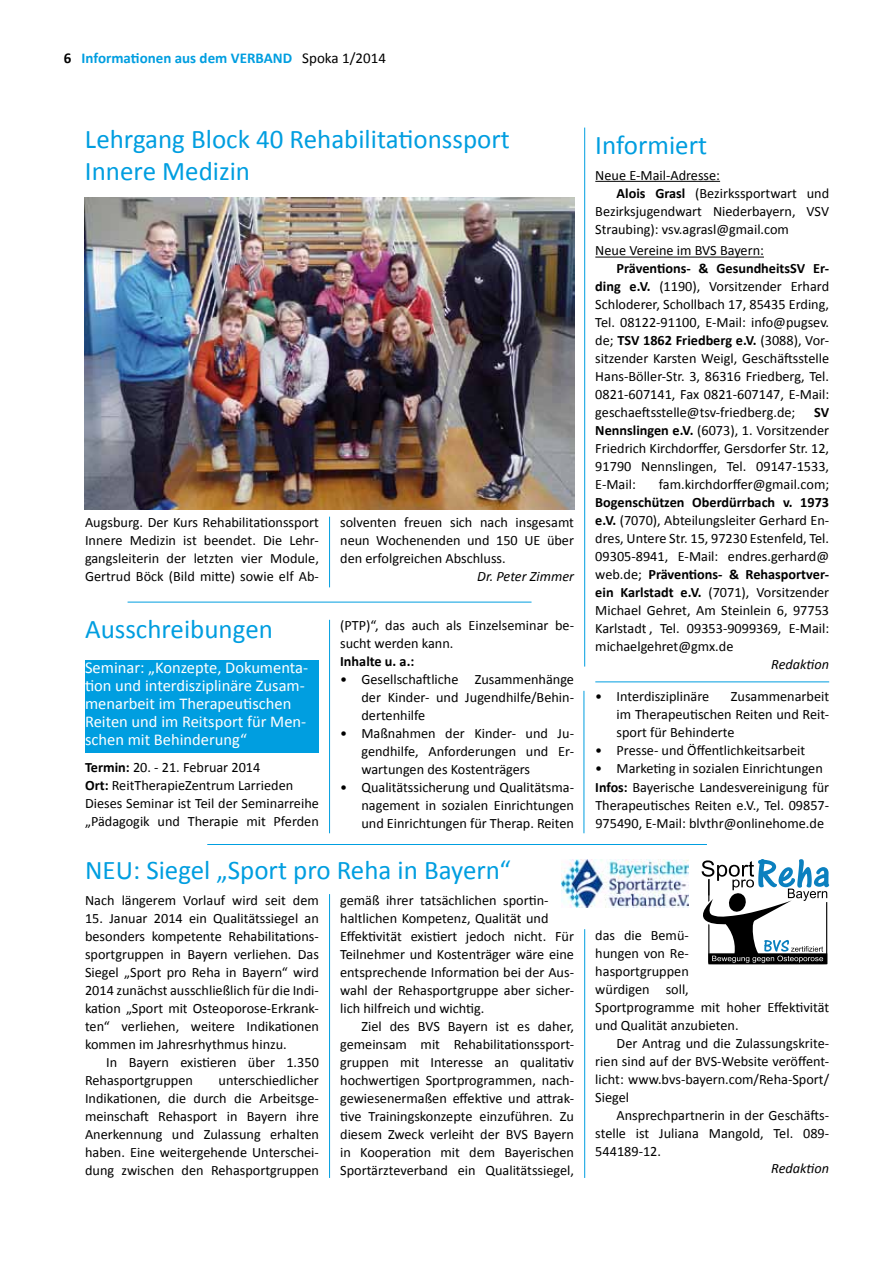
<style>
.page{position:relative;width:893px;height:1263px;background:#fff}
.page>*{position:absolute;margin:0;border:0;box-sizing:border-box;transform-origin:0 0}
.t1{font:27px/32.4px "Calibri";color:#009ee0}
.t2{font:16.5px/18px "Calibri";color:#fff}
.t3{font:700 15px "Calibri";color:#009ee0}
.t4{font:14.25px/18px "Calibri";color:#000;text-align:justify}
.t5{font:italic 14.25px "Calibri";color:#000}
.t6{font:700 14.25px "Calibri";color:#000}
.s1{color:#000}
.s2{font-weight:400;color:#000}
.s3{font-weight:700}
</style>
<div class="page">
<hr style="left:584px;top:929px;width:1px;height:249px;background:#009ee0">
<hr style="left:329px;top:894px;width:1px;height:284px;background:#009ee0">
<img style="left:561px;top:859px;width:128px;height:48px">
<svg style="left:702px;top:859px;width:127px;height:105px"></svg>
<hr style="left:595px;top:181px;width:125px;height:1px;background:#000">
<hr style="left:595px;top:257px;width:169px;height:1px;background:#000">
<hr style="left:329px;top:517px;width:1px;height:70px;background:#009ee0">
<img style="left:85px;top:198px;width:489px;height:311px">
<hr style="left:207px;top:844px;width:500px;height:1px;background:#009ee0">
<hr style="left:128px;top:602px;width:403px;height:1px;background:#009ee0">
<hr style="left:595px;top:681px;width:234px;height:1px;background:#009ee0">
<div style="left:85px;top:660px;width:234px;height:92px;background:#009ee0"></div>
<hr style="left:329px;top:620px;width:1px;height:213px;background:#009ee0">
<hr style="left:584px;top:691px;width:1px;height:142px;background:#009ee0">
<hr style="left:584px;top:128px;width:1px;height:538px;background:#009ee0">
<p class="t3" style="left:64px;top:49px;width:324px"><span class="s1">6</span> Informationen aus dem VERBAND <span class="s2">Spoka 1/2014</span></p>
<h1 class="t1" style="left:85px;top:123px;width:426px">Lehrgang Block 40 Rehabilitationssport<br>Innere Medizin</h1>
<p class="t4" style="left:85px;top:514px;width:235px">Augsburg. Der Kurs Rehabilitationssport Innere Medizin ist beendet. Die Lehr&shy;gangsleiterin der letzten vier Module, Gertrud Böck (Bild mitte) sowie elf Ab-</p>
<p class="t4" style="left:340px;top:514px;width:235px">solventen freuen sich nach insgesamt neun Wochenenden und 150 UE über den erfolgreichen Abschluss.</p>
<p class="t5" style="left:477px;top:566px;width:98px">Dr. Peter Zimmer</p>
<h1 class="t1" style="left:85px;top:613px;width:189px">Ausschreibungen</h1>
<p class="t2" style="left:85px;top:658px;width:225px">Seminar: „Konzepte, Dokumenta&shy;tion und interdisziplinäre Zusam&shy;menarbeit im Therapeutischen<br>Reiten und im Reitsport für Men&shy;schen mit Behinderung“</p>
<p class="t4" style="left:85px;top:758px;width:235px;text-align:left"><span class="s3">Termin:</span> 20. - 21. Februar 2014<br><span class="s3">Ort:</span> ReitTherapieZentrum Larrieden Dieses Seminar ist Teil der Seminarreihe „Pädagogik und Therapie mit Pferden</p>
<p class="t4" style="left:340px;top:617px;width:235px">(PTP)“, das auch als Einzelseminar be&shy;sucht werden kann.</p>
<p class="t6" style="left:340px;top:652px;width:76px">Inhalte u. a.:</p>
<p class="t4" style="left:361px;top:670px;width:214px;text-indent:-21px">• Gesellschaftliche Zusammenhänge der Kinder- und Jugendhilfe/Behin&shy;dertenhilfe</p>
<p class="t4" style="left:361px;top:724px;width:214px;text-indent:-21px">• Maßnahmen der Kinder- und Ju&shy;gendhilfe, Anforderungen und Er&shy;wartungen des Kostenträgers</p>
<p class="t4" style="left:361px;top:778px;width:214px;text-indent:-21px">• Qualitätssicherung und Qualitätsma&shy;nagement in sozialen Einrichtungen und Einrichtungen für Therap. Reiten</p>
<h1 class="t1" style="left:85px;top:854px;width:427px">NEU: Siegel „Sport pro Reha in Bayern“</h1>
<p class="t4" style="left:85px;top:891px;width:235px">Nach längerem Vorlauf wird seit dem</p>
<p class="t4" style="left:85px;top:909px;width:235px">15. Januar 2014 ein Qualitätssiegel an besonders kompetente Rehabilitations&shy;sportgruppen in Bayern verliehen. Das Siegel „Sport pro Reha in Bayern“ wird 2014 zunächst ausschließlich für die Indi&shy;kation „Sport mit Osteoporose-Erkrank&shy;ten“ verliehen, weitere Indikationen kommen im Jahresrhythmus hinzu.</p>
<p class="t4" style="left:85px;top:1053px;width:235px;text-indent:21px">In Bayern existieren über 1.350<br>Rehasportgruppen</p>
<p class="t4" style="left:340px;top:891px;width:235px;text-align:left">gemäß ihrer tatsächlichen sportin&shy;haltlichen Kompetenz, Qualität und Effektivität existiert jedoch nicht. Für Teilnehmer und Kostenträger wäre eine entsprechende Information bei der Aus&shy;wahl der Rehasportgruppe aber sicher&shy;lich hilfreich und wichtig.</p>
<p class="t4" style="left:340px;top:1017px;width:235px;text-indent:21px">Ziel des BVS Bayern ist es daher, gemeinsam mit Rehabilitationssport&shy;gruppen mit Interesse an qualitativ hochwertigen Sportprogrammen, nach&shy;gewiesenermaßen effektive und attrak&shy;tive Trainingskonzepte einzuführen. Zu diesem Zweck verleiht der BVS Bayern in Kooperation mit dem Bayerischen Sportärzteverband ein Qualitätssiegel,</p>
<p class="t4" style="left:85px;top:1071px;width:235px;text-indent:134px">unterschiedlicher Indikationen, die durch die Arbeitsge&shy;meinschaft Rehasport in Bayern ihre Anerkennung und Zulassung erhalten haben. Eine weitergehende Unterschei&shy;dung zwischen den Rehasportgruppen</p>
<h1 class="t1" style="left:595px;top:129px;width:113px">Informiert</h1>
<p class="t4" style="left:595px;top:166px;width:126px">Neue E-Mail-Adresse:</p>
<p class="t4" style="left:617px;top:184px;width:214px"><span class="s3">Alois Grasl</span> (Bezirkssportwart und</p>
<p class="t4" style="left:595px;top:202px;width:235px">Bezirksjugendwart Niederbayern, VSV</p>
<p class="t4" style="left:595px;top:220px;width:195px">Straubing): vsv.agrasl@gmail.com</p>
<p class="t4" style="left:595px;top:242px;width:170px">Neue Vereine im BVS Bayern:</p>
<p class="t4" style="left:595px;top:260px;width:235px;text-indent:21px"><span class="s3">Präventions- &amp; GesundheitsSV Er&shy;ding e.V.</span> (1190), Vorsitzender Erhard Schloderer, Schollbach 17, 85435 Erding, Tel. 08122-91100, E-Mail: info@pugsev. de; <span class="s3">TSV 1862 Friedberg e.V.</span> (3088), Vor&shy;sitzender Karsten Weigl, Geschäftsstelle Hans-Böller-Str. 3, 86316 Friedberg, Tel.<br>0821-607141, Fax 0821-607147, E-Mail: geschaeftsstelle@tsv-friedberg.de;</p>
<p class="t4" style="left:595px;top:404px;width:235px;text-indent:219px"><span class="s3">SV Nennslingen e.V.</span> (6073), 1. Vorsitzender Friedrich Kirchdorffer, Gersdorfer Str. 12, 91790 Nennslingen, Tel. 09147-1533, E-Mail:</p>
<p class="t4" style="left:659px;top:476px;width:172px">fam.kirchdorffer@gmail.com;</p>
<p class="t4" style="left:595px;top:494px;width:235px"><span class="s3">Bogenschützen Oberdürrbach v. 1973 e.V.</span> (7070), Abteilungsleiter Gerhard En&shy;dres, Untere Str. 15, 97230 Estenfeld, Tel.<br>09305-8941, E-Mail: endres.gerhard@ web.de; <span class="s3">Präventions- &amp; Rehasportver&shy;ein Karlstadt e.V.</span> (7071), Vorsitzender Michael Gehret, Am Steinlein 6, 97753<br>Karlstadt , Tel. 09353-9099369, E-Mail: michaelgehret@gmx.de</p>
<p class="t5" style="left:771px;top:654px;width:59px">Redaktion</p>
<p class="t4" style="left:617px;top:688px;width:214px;text-indent:114px">Zusammenarbeit im Therapeutischen Reiten und Reit&shy;sport für Behinderte</p>
<p class="t4" style="left:595px;top:742px;width:211px">• Presse- und Öffentlichkeitsarbeit</p>
<p class="t4" style="left:595px;top:760px;width:235px;text-align:left">• Marketing in sozialen Einrichtungen <span class="s3">Infos:</span> Bayerische Landesvereinigung für Therapeutisches Reiten e.V., Tel. 09857- 975490, E-Mail: blvthr@onlinehome.de</p>
<p class="t4" style="left:595px;top:688px;width:115px">• Interdisziplinäre</p>
<p class="t4" style="left:595px;top:926px;width:235px;text-align:left">das die Bemü-<br>hungen von Re-<br>hasportgruppen<br>würdigen soll,<br>Sportprogramme mit hoher Effektivität und Qualität anzubieten.</p>
<p class="t4" style="left:595px;top:1034px;width:235px;text-indent:21px">Der Antrag und die Zulassungskrite&shy;rien sind auf der BVS-Website veröffent&shy;licht: www.bvs-bayern.com/Reha-Sport/ Siegel</p>
<p class="t4" style="left:595px;top:1106px;width:235px;text-indent:21px">Ansprechpartnerin in der Geschäfts&shy;stelle ist Juliana Mangold, Tel. 089- 544189-12.</p>
<p class="t5" style="left:771px;top:1159px;width:59px">Redaktion</p>
</div>
